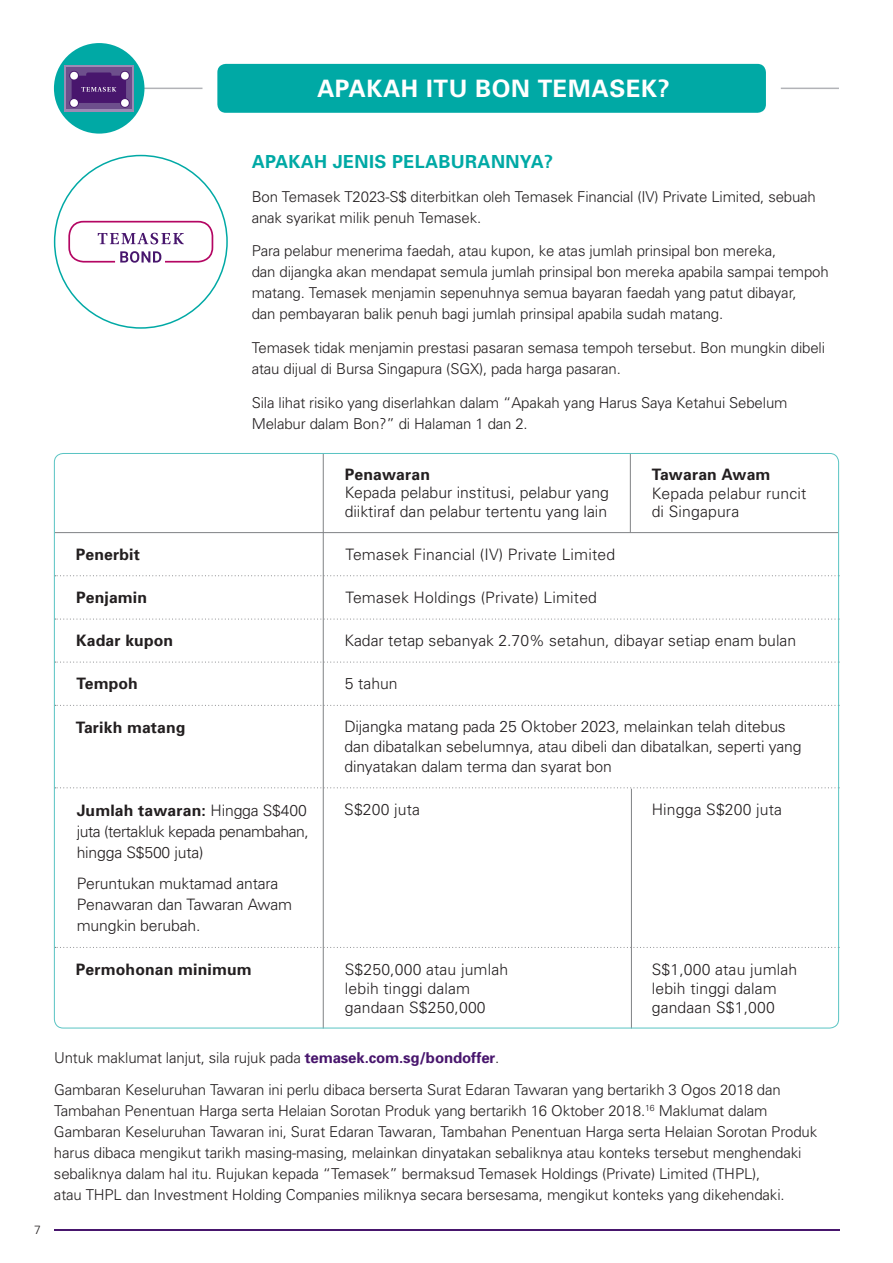
<style>
.page{position:relative;width:893px;height:1263px;background:#fff}
.page>*{position:absolute;margin:0;border:0;box-sizing:border-box;transform-origin:0 0}
.t1{font:700 24px "Univers";letter-spacing:.025em;color:#fff}
.t2{font:700 18px "Univers";letter-spacing:.02em;color:#00a9a5}
.t3{font:300 15.75px/18.9px "Univers";color:#231f20}
.t4{font:700 15.75px "Univers";letter-spacing:.01em;color:#231f20}
.t5{font:300 15.75px/21px "Univers";letter-spacing:-.03em;color:#231f20}
.t6{font:300 15px/21px "Univers";letter-spacing:-.01em;color:#231f20}
.t7{font:300 12px "Univers";color:#231f20}
.s1{font-weight:300}
.s2{font-weight:700;color:#48166d}
</style>
<div class="page">
<div style="left:217px;top:64px;width:549px;height:49px;background:#00a9a5;border-radius:9px"></div>
<hr style="left:781px;top:88px;width:58px;height:1px;background:#b2b3b7">
<hr style="left:91px;top:88px;width:111px;height:1px;background:#b2b3b7">
<div style="left:54px;top:43px;width:90px;height:91px;background:#00a9a5;border-radius:50%"></div>
<div style="left:64px;top:65px;width:70px;height:46px;background:#9c8ab4"></div>
<div style="left:66px;top:67px;width:66px;height:42px;background:#6d4f8c"></div>
<div style="left:69px;top:98px;width:10px;height:10px;background:#552a78;border-radius:50%"></div>
<div style="left:120px;top:98px;width:10px;height:10px;background:#552b78;border-radius:50%"></div>
<svg style="left:70px;top:72px;width:59px;height:35px"></svg>
<hr style="left:54px;top:1229px;width:786px;height:1px;background:#48166d">
<div style="left:68px;top:221px;width:145px;height:42px;border:2px solid #b40663;border-radius:14px"></div>
<svg style="left:98px;top:233px;width:86px;height:11px"></svg>
<svg style="left:120px;top:251px;width:41px;height:12px"></svg>
<hr style="left:630px;top:453px;width:1px;height:80px;background:#808285">
<hr style="left:55px;top:532px;width:783px;height:1px;background:#808285">
<svg style="left:56px;top:575px;width:780px;height:1px"></svg>
<svg style="left:56px;top:618px;width:780px;height:2px"></svg>
<hr style="left:323px;top:454px;width:1px;height:574px;background:#808285">
<svg style="left:56px;top:661px;width:780px;height:2px"></svg>
<svg style="left:56px;top:947px;width:780px;height:1px"></svg>
<hr style="left:631px;top:789px;width:1px;height:239px;background:#808285">
<svg style="left:56px;top:787px;width:780px;height:1px"></svg>
<svg style="left:56px;top:705px;width:780px;height:1px"></svg>
<h1 class="t1" style="left:317px;top:73px;width:354px">APAKAH ITU BON TEMASEK?</h1>
<p class="t2" style="left:252px;top:150px;width:303px">APAKAH JENIS PELABURANNYA?</p>
<p class="t6" style="left:252px;top:185px;width:566px">Bon Temasek T2023-S$ diterbitkan oleh Temasek Financial (IV) Private Limited, sebuah anak syarikat milik penuh Temasek.</p>
<p class="t6" style="left:252px;top:240px;width:579px">Para pelabur menerima faedah, atau kupon, ke atas jumlah prinsipal bon mereka,<br>dan dijangka akan mendapat semula jumlah prinsipal bon mereka apabila sampai tempoh matang. Temasek menjamin sepenuhnya semua bayaran faedah yang patut dibayar,<br>dan pembayaran balik penuh bagi jumlah prinsipal apabila sudah matang.</p>
<p class="t6" style="left:252px;top:337px;width:575px">Temasek tidak menjamin prestasi pasaran semasa tempoh tersebut. Bon mungkin dibeli atau dijual di Bursa Singapura (SGX), pada harga pasaran.</p>
<p class="t6" style="left:252px;top:392px;width:537px">Sila lihat risiko yang diserlahkan dalam “Apakah yang Harus Saya Ketahui Sebelum<br>Melabur dalam Bon?” di Halaman 1 dan 2.</p>
<p class="t4" style="left:345px;top:464px;width:87px">Penawaran</p>
<p class="t3" style="left:345px;top:483px;width:266px">Kepada pelabur institusi, pelabur yang diiktiraf dan pelabur tertentu yang lain</p>
<p class="t4" style="left:652px;top:464px;width:120px">Tawaran Awam</p>
<p class="t3" style="left:652px;top:483px;width:156px">Kepada pelabur runcit di Singapura</p>
<p class="t4" style="left:76px;top:544px;width:66px">Penerbit</p>
<p class="t3" style="left:346px;top:544px;width:271px">Temasek Financial (IV) Private Limited</p>
<p class="t4" style="left:76px;top:588px;width:73px">Penjamin</p>
<p class="t3" style="left:346px;top:588px;width:253px">Temasek Holdings (Private) Limited</p>
<p class="t4" style="left:76px;top:631px;width:98px">Kadar kupon</p>
<p class="t3" style="left:344px;top:631px;width:453px">Kadar tetap sebanyak 2.70% setahun, dibayar setiap enam bulan</p>
<p class="t4" style="left:76px;top:674px;width:63px">Tempoh</p>
<p class="t3" style="left:345px;top:674px;width:54px">5 tahun</p>
<p class="t4" style="left:76px;top:717px;width:111px">Tarikh matang</p>
<p class="t3" style="left:344px;top:716px;width:459px;line-height:19.8px">Dijangka matang pada 25 Oktober 2023, melainkan telah ditebus dan dibatalkan sebelumnya, atau dibeli dan dibatalkan, seperti yang dinyatakan dalam terma dan syarat bon</p>
<p class="t4" style="left:77px;top:800px;width:232px">Jumlah tawaran: <span class="s1">Hingga S$400</span></p>
<p class="t3" style="left:344px;top:800px;width:77px">S$200 juta</p>
<p class="t3" style="left:652px;top:800px;width:132px">Hingga S$200 juta</p>
<p class="t5" style="left:77px;top:820px;width:234px">juta (tertakluk kepada penambahan, hingga S$500 juta)</p>
<p class="t3" style="left:77px;top:873px;width:217px;line-height:21px">Peruntukan muktamad antara<br>Penawaran dan Tawaran Awam mungkin berubah.</p>
<p class="t3" style="left:345px;top:959px;width:165px">S$250,000 atau jumlah lebih tinggi dalam gandaan S$250,000</p>
<p class="t3" style="left:652px;top:959px;width:147px">S$1,000 atau jumlah lebih tinggi dalam gandaan S$1,000</p>
<p class="t4" style="left:76px;top:959px;width:177px">Permohonan minimum</p>
<p class="t7" style="left:34px;top:1222px;width:8px">7</p>
<p class="t6" style="left:54px;top:1042px;width:728px;line-height:31.7px">Untuk maklumat lanjut, sila rujuk pada <span class="s2">temasek.com.sg/bondoffer</span>.<br>Gambaran Keseluruhan Tawaran ini perlu dibaca berserta Surat Edaran Tawaran yang bertarikh 3 Ogos 2018 dan</p>
<p class="t6" style="left:54px;top:1100px;width:765px">Tambahan Penentuan Harga serta Helaian Sorotan Produk yang bertarikh 16 Oktober 2018.<sup>16</sup> Maklumat dalam Gambaran Keseluruhan Tawaran ini, Surat Edaran Tawaran, Tambahan Penentuan Harga serta Helaian Sorotan Produk harus dibaca mengikut tarikh masing-masing, melainkan dinyatakan sebaliknya atau konteks tersebut menghendaki sebaliknya dalam hal itu. Rujukan kepada “Temasek” bermaksud Temasek Holdings (Private) Limited (THPL),<br>atau THPL dan Investment Holding Companies miliknya secara bersesama, mengikut konteks yang dikehendaki.</p>
</div>
